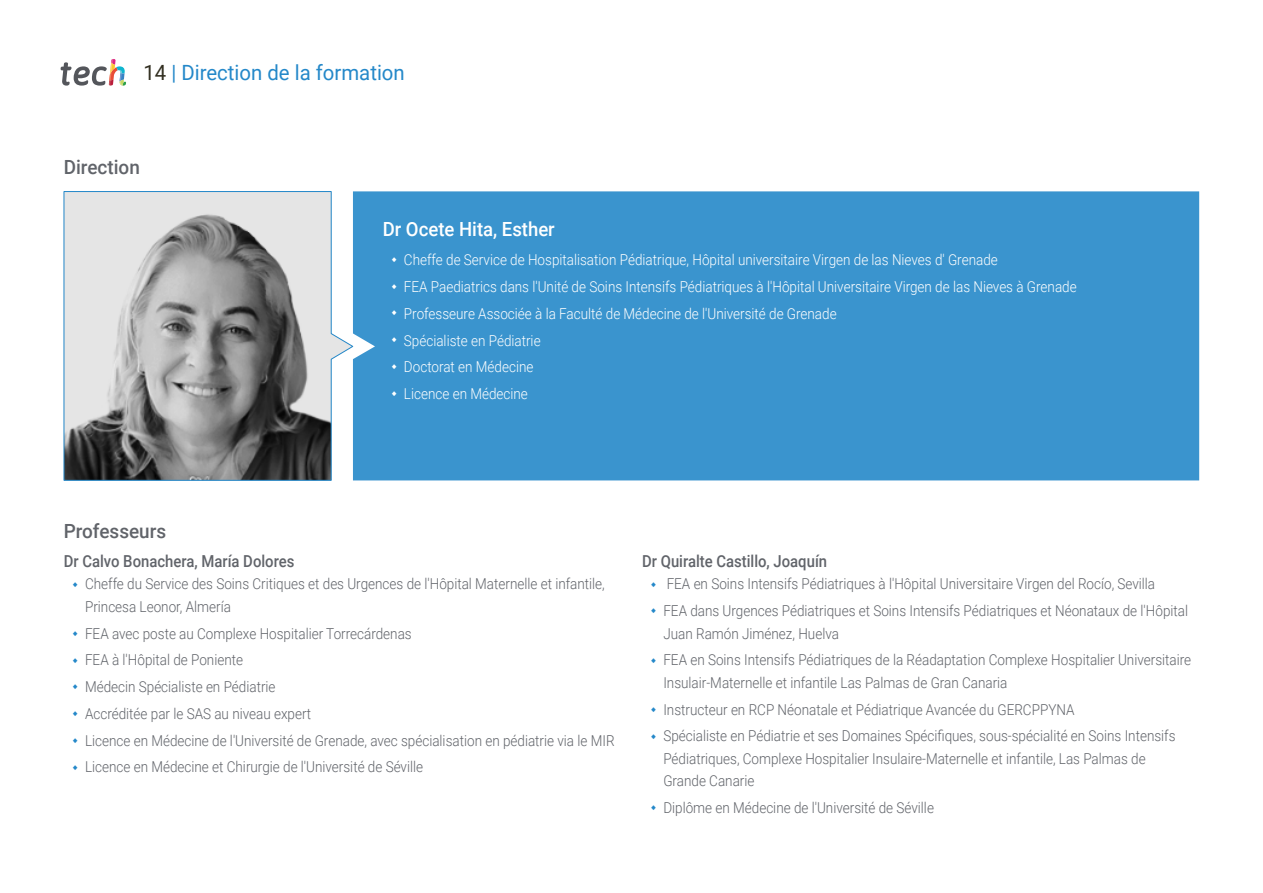
<style>
.page{position:relative;width:1263px;height:893px;background:#fff}
.page>*{position:absolute;margin:0;border:0;box-sizing:border-box;transform-origin:0 0}
.t1{font:21px "Roboto";color:#2488c9}
.t2{font:500 19.5px "Roboto";color:#61646a}
.t3{font:500 19.5px "Roboto";color:#fff;scale:.95 1}
.t4{font:500 16.5px "Roboto";color:#61646a;scale:.9 1}
.t5{font:300 15px/26.7px "Roboto";color:#61646a;scale:.9 1}
.t6{font:300 15px/26.7px "Roboto";color:#fff;scale:.9 1}
.s1{color:#312e20}
</style>
<div class="page">
<div style="left:353px;top:191px;width:846px;height:289px;background:#3a94ce"></div>
<svg style="left:64px;top:191px;width:289px;height:290px;background:#a5a7a7"></svg>
<svg style="left:61px;top:59px;width:65px;height:27px"></svg>
<svg style="left:392px;top:257px;width:5px;height:5px"></svg>
<svg style="left:392px;top:284px;width:5px;height:5px"></svg>
<svg style="left:392px;top:310px;width:5px;height:5px"></svg>
<svg style="left:392px;top:337px;width:5px;height:5px"></svg>
<svg style="left:392px;top:364px;width:5px;height:5px"></svg>
<svg style="left:392px;top:391px;width:5px;height:5px"></svg>
<h1 class="t1" style="left:144px;top:57px;width:263px"><span class="s1">14</span> | Direction de la formation</h1>
<h2 class="t2" style="left:64px;top:154px;width:78px">Direction</h2>
<h2 class="t3" style="left:383px;top:215px;width:183px">Dr Ocete Hita, Esther</h2>
<p class="t6" style="left:404px;top:246px;width:749px">Cheffe de Service de Hospitalisation Pédiatrique, Hôpital universitaire Virgen de las Nieves d' Grenade<br>FEA Paediatrics dans l'Unité de Soins Intensifs Pédiatriques à l'Hôpital Universitaire Virgen de las Nieves à Grenade Professeure Associée à la Faculté de Médecine de l'Université de Grenade<br>Spécialiste en Pédiatrie<br>Doctorat en Médecine<br>Licence en Médecine</p>
<h2 class="t2" style="left:64px;top:517px;width:104px">Professeurs</h2>
<p class="t4" style="left:64px;top:550px;width:258px">Dr Calvo Bonachera, María Dolores</p>
<p class="t5" style="left:85px;top:572px;width:579px;line-height:22.5px">Cheffe du Service des Soins Critiques et des Urgences de l'Hôpital Maternelle et infantile,<br>Princesa Leonor, Almería</p>
<p class="t5" style="left:85px;top:619px;width:590px">FEA avec poste au Complexe Hospitalier Torrecárdenas<br>FEA à l'Hôpital de Poniente<br>Médecin Spécialiste en Pédiatrie<br>Accréditée par le SAS au niveau expert<br>Licence en Médecine de l'Université de Grenade, avec spécialisation en pédiatrie via le MIR Licence en Médecine et Chirurgie de l'Université de Séville</p>
<p class="t4" style="left:642px;top:550px;width:207px">Dr Quiralte Castillo, Joaquín</p>
<p class="t5" style="left:663px;top:570px;width:584px">FEA en Soins Intensifs Pédiatriques à l'Hôpital Universitaire Virgen del Rocío, Sevilla<br>FEA dans Urgences Pédiatriques et Soins Intensifs Pédiatriques et Néonataux de l'Hôpital</p>
<p class="t5" style="left:663px;top:619px;width:588px">Juan Ramón Jiménez, Huelva<br>FEA en Soins Intensifs Pédiatriques de la Réadaptation Complexe Hospitalier Universitaire</p>
<p class="t5" style="left:663px;top:669px;width:571px">Insulair-Maternelle et infantile Las Palmas de Gran Canaria<br>Instructeur en RCP Néonatale et Pédiatrique Avancée du GERCPPYNA<br>Spécialiste en Pédiatrie et ses Domaines Spécifiques, sous-spécialité en Soins Intensifs</p>
<p class="t5" style="left:663px;top:747px;width:537px;line-height:22.5px">Pédiatriques, Complexe Hospitalier Insulaire-Maternelle et infantile, Las Palmas de<br>Grande Canarie</p>
<p class="t5" style="left:663px;top:794px;width:302px">Diplôme en Médecine de l'Université de Séville</p>
</div>
